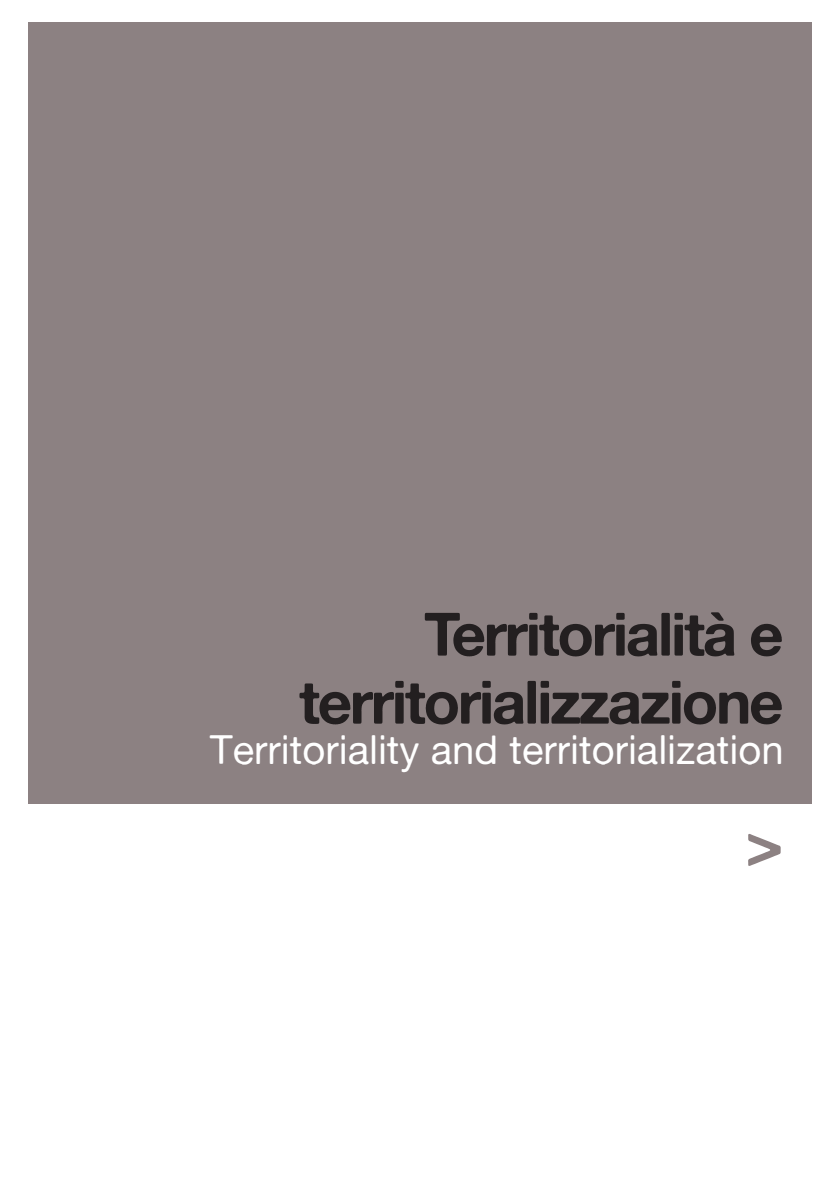
<style>
.page{position:relative;width:840px;height:1191px;background:#fff}
.page>*{position:absolute;margin:0;border:0;box-sizing:border-box;transform-origin:0 0}
.t1{font:64px "Alte Haas Grotesk Bold";color:#8c8182}
.t2{font:60px/68px "Alte Haas Grotesk Bold";letter-spacing:-.04em;color:#231f20;text-align:right}
.t3{font:40px "Alte Haas Grotesk";color:#fff}
</style>
<div class="page">
<div style="left:28px;top:22px;width:783px;height:781px;background:#8c8182"></div>
<p class="t2" style="left:299px;top:599px;width:486px">Territorialità e territorializzazione</p>
<p class="t3" style="left:210px;top:725px;width:575px">Territoriality and territorialization</p>
<p class="t1" style="left:744px;top:803px;width:40px">&gt;</p>
</div>
